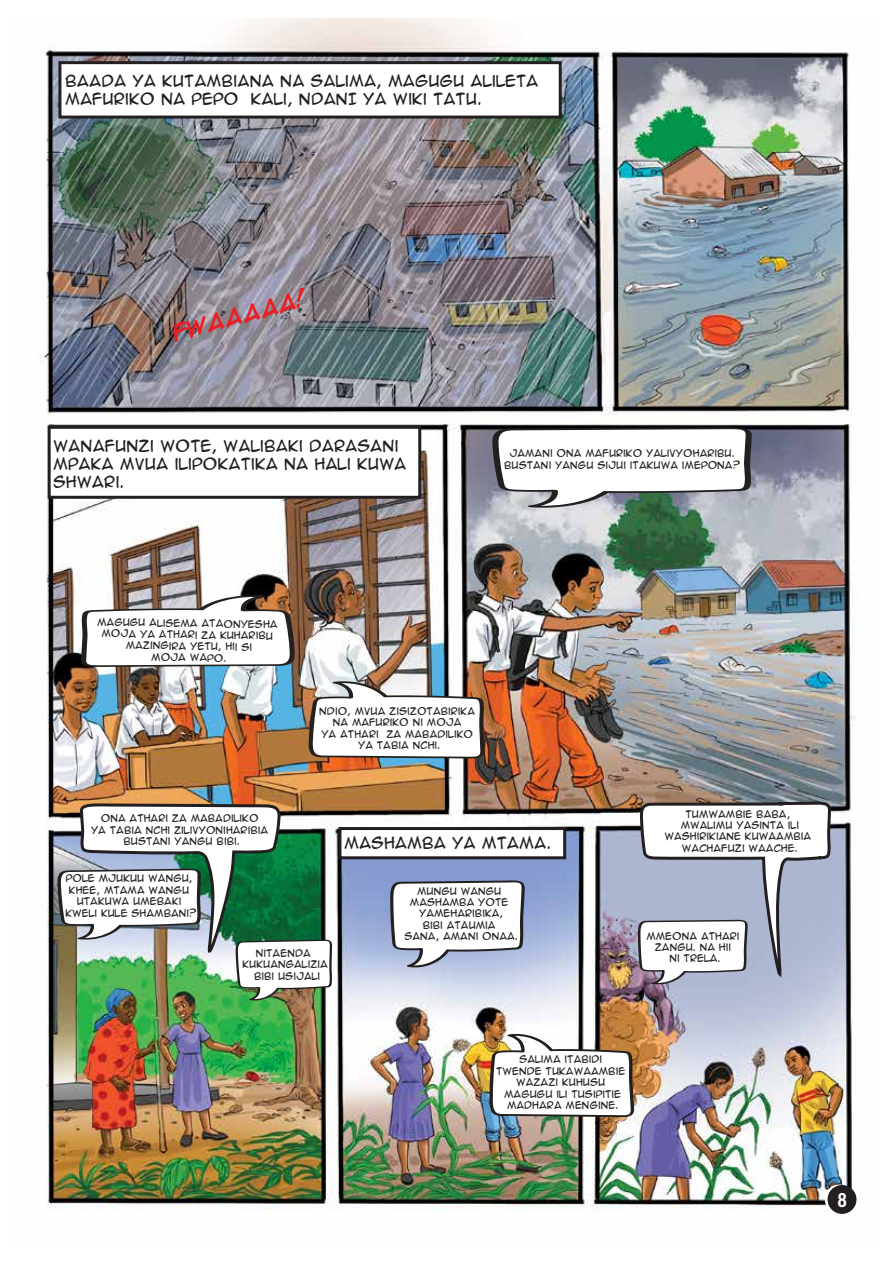
<style>
.page{position:relative;width:893px;height:1263px;background:#fff}
.page>*{position:absolute;margin:0;border:0;box-sizing:border-box;transform-origin:0 0}
.t1{font:700 19.05px "Anime Ace";color:#ed1d24}
.t2{font:15px/18px "Anime Ace";color:#231f20}
.t3{font:9.45px/11.4px "Anime Ace";color:#231f20;text-align:center}
</style>
<div class="page">
<img style="left:38px;top:18px;width:819px;height:1196px">
<svg style="left:825px;top:1184px;width:29px;height:29px"></svg>
<div style="left:827px;top:1185px;width:29px;height:29px;background:#231f20;border-radius:50%"></div>
<svg style="left:283px;top:595px;width:12px;height:72px"></svg>
<img style="left:78px;top:591px;width:205px;height:214px">
<img style="left:57px;top:805px;width:275px;height:196px">
<svg style="left:390px;top:880px;width:135px;height:88px"></svg>
<svg style="left:489px;top:1033px;width:145px;height:84px"></svg>
<svg style="left:638px;top:799px;width:195px;height:196px"></svg>
<svg style="left:309px;top:680px;width:175px;height:78px"></svg>
<svg style="left:492px;top:427px;width:260px;height:81px"></svg>
<div style="left:58px;top:61px;width:504px;height:58px;background:#fff;border:3px solid #231f20"></div>
<div style="left:48px;top:426px;width:373px;height:73px;background:#fff;border:3px solid #231f20"></div>
<div style="left:338px;top:827px;width:228px;height:32px;background:#fff;border:3px solid #231f20"></div>
<h2 class="t2" style="left:65px;top:72px;width:475px">BAADA YA KUTAMBIANA NA SALIMA, MAGUGU ALILETA<br>MAFURIKO NA PEPO KALI, NDANI YA WIKI TATU.</h2>
<h1 class="t1" style="left:170px;top:322px;width:139px;rotate:-15deg">FWAAAAA!</h1>
<h2 class="t2" style="left:53px;top:437px;width:355px">WANAFUNZI WOTE, WALIBAKI DARASANI<br>MPAKA MVUA ILIPOKATIKA NA HALI KUWA<br>SHWARI.</h2>
<p class="t3" style="left:504px;top:448px;width:237px">JAMANI ONA MAFURIKO YALIVYOHARIBU.<br>BUSTANI YANGU SIJUI ITAKUWA IMEPONA?</p>
<p class="t3" style="left:97px;top:616px;width:182px;rotate:1deg">MAGUGU ALISEMA ATAONYESHA<br>MOJA YA ATHARI ZA KUHARIBU<br>MAZINGIRA YETU, HII SI<br>MOJA WAPO.</p>
<p class="t3" style="left:319px;top:705px;width:157px">NDIO, MVUA ZISIZOTABIRIKA<br>NA MAFURIKO NI MOJA<br>YA ATHARI ZA MABADILIKO<br>YA TABIA NCHI.</p>
<p class="t3" style="left:91px;top:813px;width:179px">ONA ATHARI ZA MABADILIKO<br>YA TABIA NCHI ZILIVYONIHARIBIA<br>BUSTANI YANGU BIBI.</p>
<p class="t3" style="left:65px;top:873px;width:133px">POLE MJUKUU WANGU,<br>KHEE, MTAMA WANGU<br>UTAKUWA UMEBAKI<br>KWELI KULE SHAMBANI?</p>
<p class="t3" style="left:243px;top:947px;width:87px">NITAENDA<br>KUKUANGALIZIA<br>BIBI USIJALI</p>
<h2 class="t2" style="left:344px;top:834px;width:208px">MASHAMBA YA MTAMA.</h2>
<p class="t3" style="left:404px;top:885px;width:115px">MUNGU WANGU<br>MASHAMBA YOTE<br>YAMEHARIBIKA,<br>BIBI ATAUMIA<br>SANA, AMANI ONAA.</p>
<p class="t3" style="left:664px;top:808px;width:148px">TUMWAMBIE BABA,<br>MWALIMU YASINTA ILI<br>WASHIRIKIANE KUWAAMBIA<br>WACHAFUZI WAACHE.</p>
<p class="t3" style="left:646px;top:930px;width:95px">MMEONA ATHARI<br>ZANGU. NA HII<br>NI TRELA.</p>
<p class="t3" style="left:496px;top:1054px;width:131px">SALIMA ITABIDI<br>TWENDE TUKAWAAMBIE<br>WAZAZI KUHUSU<br>MAGUGU ILI TUSIPITIE<br>MADHARA MENGINE.</p>
</div>
